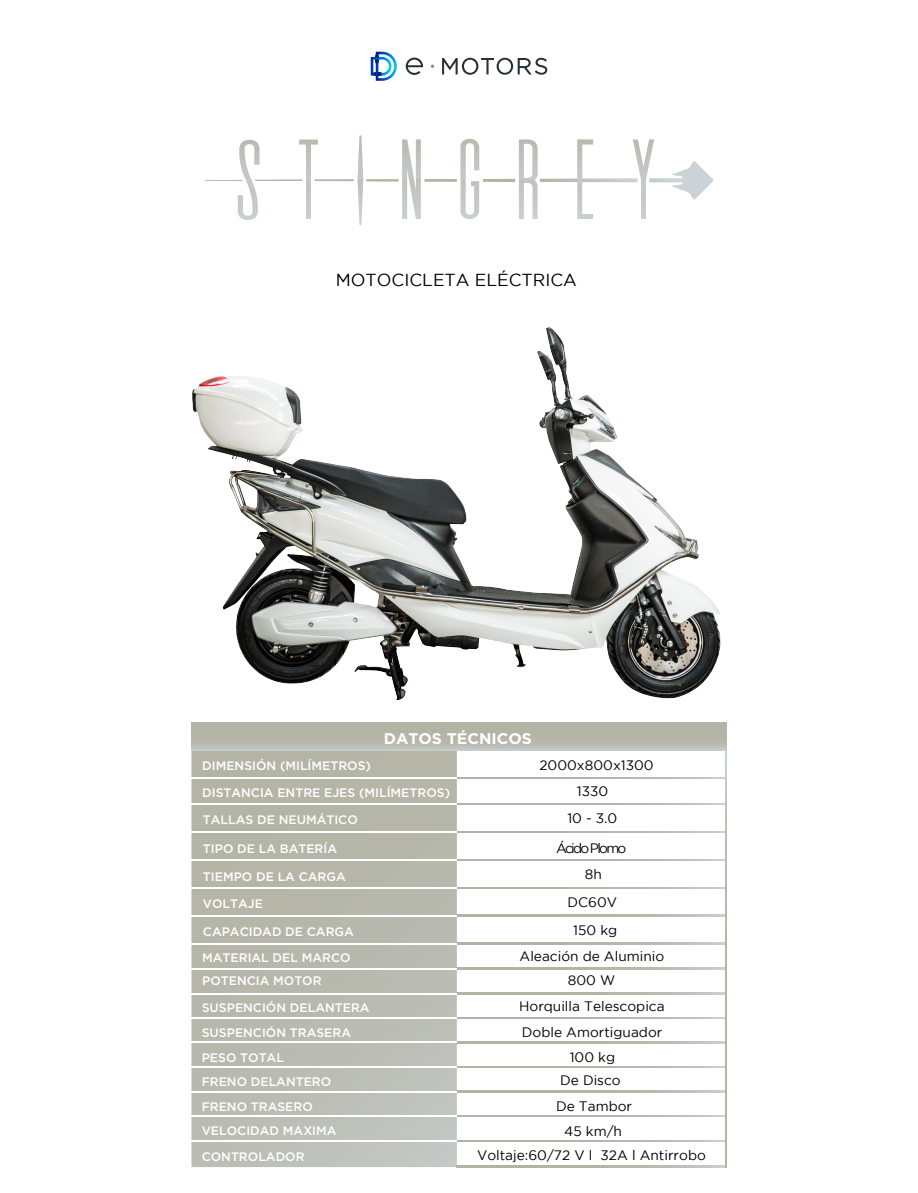
<style>
.page{position:relative;width:918px;height:1193px;background:#fff}
.page>*{position:absolute;margin:0;border:0;box-sizing:border-box;transform-origin:0 0}
.t1{font:17.4px "Gotham";color:#000}
.t2{font:700 15.45px "Gotham";color:#fff}
.t3{font:13.65px/25.5px "Gotham";color:#000;text-align:center}
.t4{font:13.65px "Gotham";letter-spacing:-.125em;color:#000}
.t5{font:500 12.3px/24.2px "Gotham";color:#fff}
</style>
<div class="page">
<svg style="left:371px;top:52px;width:26px;height:29px"></svg>
<svg style="left:442px;top:58px;width:105px;height:17px"></svg>
<svg style="left:406px;top:58px;width:17px;height:17px"></svg>
<hr style="left:366px;top:179px;width:32px;height:2px;background:#b4b4a6">
<hr style="left:425px;top:179px;width:32px;height:3px;background:#b4b4a6">
<hr style="left:483px;top:179px;width:32px;height:3px;background:#b4b4a6">
<hr style="left:315px;top:179px;width:39px;height:2px;background:#b4b4a6">
<svg style="left:205px;top:139px;width:106px;height:81px"></svg>
<svg style="left:402px;top:140px;width:19px;height:79px"></svg>
<svg style="left:460px;top:178px;width:19px;height:41px"></svg>
<svg style="left:519px;top:140px;width:195px;height:79px"></svg>
<svg style="left:358px;top:180px;width:5px;height:45px"></svg>
<svg style="left:577px;top:139px;width:16px;height:46px"></svg>
<svg style="left:633px;top:139px;width:21px;height:55px"></svg>
<svg style="left:239px;top:140px;width:20px;height:48px"></svg>
<svg style="left:299px;top:139px;width:19px;height:43px"></svg>
<div style="left:416px;top:139px;width:5px;height:39px;background:#bfc2bd"></div>
<svg style="left:402px;top:139px;width:12px;height:39px"></svg>
<svg style="left:460px;top:139px;width:19px;height:39px"></svg>
<svg style="left:519px;top:139px;width:19px;height:42px"></svg>
<svg style="left:358px;top:135px;width:5px;height:45px"></svg>
<img style="left:192px;top:327px;width:529px;height:373px">
<svg style="left:191px;top:750px;width:266px;height:417px;background:#babbb1"></svg>
<div style="left:191px;top:722px;width:536px;height:28px;background:linear-gradient(to bottom,#b0af9f,#bcbfb7)"></div>
<svg style="left:457px;top:1165px;width:268px;height:2px"></svg>
<svg style="left:457px;top:1140px;width:268px;height:1px"></svg>
<svg style="left:457px;top:1115px;width:268px;height:2px"></svg>
<svg style="left:457px;top:1090px;width:268px;height:2px"></svg>
<svg style="left:457px;top:1066px;width:268px;height:1px"></svg>
<svg style="left:457px;top:1041px;width:268px;height:2px"></svg>
<svg style="left:457px;top:1017px;width:268px;height:1px"></svg>
<svg style="left:457px;top:992px;width:268px;height:2px"></svg>
<svg style="left:457px;top:967px;width:268px;height:2px"></svg>
<svg style="left:457px;top:942px;width:268px;height:2px"></svg>
<svg style="left:457px;top:915px;width:268px;height:1px"></svg>
<svg style="left:457px;top:887px;width:268px;height:1px"></svg>
<svg style="left:457px;top:859px;width:268px;height:1px"></svg>
<svg style="left:457px;top:831px;width:268px;height:1px"></svg>
<svg style="left:457px;top:803px;width:268px;height:2px"></svg>
<svg style="left:457px;top:777px;width:268px;height:1px"></svg>
<hr style="left:191px;top:1140px;width:266px;height:1px;background:#fff">
<hr style="left:191px;top:1115px;width:266px;height:2px;background:#fff">
<hr style="left:191px;top:1090px;width:266px;height:2px;background:#fff">
<hr style="left:191px;top:1066px;width:266px;height:1px;background:#fff">
<hr style="left:191px;top:1041px;width:266px;height:2px;background:#fff">
<hr style="left:191px;top:1017px;width:266px;height:1px;background:#fff">
<hr style="left:191px;top:992px;width:266px;height:2px;background:#fff">
<hr style="left:191px;top:967px;width:266px;height:2px;background:#fff">
<hr style="left:191px;top:942px;width:266px;height:2px;background:#fff">
<hr style="left:191px;top:915px;width:266px;height:1px;background:#fff">
<hr style="left:191px;top:887px;width:266px;height:1px;background:#fff">
<hr style="left:191px;top:859px;width:266px;height:1px;background:#fff">
<hr style="left:191px;top:831px;width:266px;height:1px;background:#fff">
<hr style="left:191px;top:803px;width:266px;height:2px;background:#fff">
<hr style="left:191px;top:777px;width:266px;height:1px;background:#fff">
<svg style="left:725px;top:750px;width:2px;height:417px"></svg>
<h1 class="t1" style="left:336px;top:270px;width:243px">MOTOCICLETA ELÉCTRICA</h1>
<p class="t2" style="left:384px;top:728px;width:150px">DATOS TÉCNICOS</p>
<p class="t5" style="left:202px;top:753px;width:170px">DIMENSIÓN (MILÍMETROS)</p>
<p class="t5" style="left:202px;top:779px;width:250px;line-height:26.8px">DISTANCIA ENTRE EJES (MILÍMETROS)<br>TALLAS DE NEUMÁTICO</p>
<p class="t5" style="left:203px;top:836px;width:136px">TIPO DE LA BATERÍA</p>
<p class="t5" style="left:203px;top:864px;width:144px">TIEMPO DE LA CARGA</p>
<p class="t3" style="left:539px;top:752px;width:116px">2000x800x1300</p>
<p class="t3" style="left:577px;top:778px;width:33px">1330</p>
<p class="t3" style="left:567px;top:805px;width:51px">10 - 3.0</p>
<p class="t4" style="left:556px;top:840px;width:72px">Ácido Plomo</p>
<p class="t3" style="left:585px;top:861px;width:19px">8h</p>
<p class="t5" style="left:203px;top:892px;width:62px">VOLTAJE</p>
<p class="t5" style="left:202px;top:918px;width:153px;line-height:26.2px">CAPACIDAD DE CARGA<br>MATERIAL DEL MARCO</p>
<p class="t5" style="left:202px;top:968px;width:121px">POTENCIA MOTOR</p>
<p class="t5" style="left:202px;top:994px;width:169px;line-height:25.5px">SUSPENCIÓN DELANTERA<br>SUSPENCIÓN TRASERA</p>
<p class="t5" style="left:202px;top:1045px;width:131px">PESO TOTAL<br>FRENO DELANTERO</p>
<p class="t5" style="left:202px;top:1094px;width:136px">FRENO TRASERO<br>VELOCIDAD MAXIMA</p>
<p class="t5" style="left:202px;top:1144px;width:104px">CONTROLADOR</p>
<p class="t3" style="left:567px;top:888px;width:51px;line-height:27.6px">DC60V<br>150 kg</p>
<p class="t3" style="left:520px;top:943px;width:146px">Aleación de Aluminio</p>
<p class="t3" style="left:568px;top:967px;width:49px">800 W</p>
<p class="t3" style="left:519px;top:993px;width:147px;text-align:left">Horquilla Telescopica<br>Doble Amortiguador</p>
<p class="t3" style="left:560px;top:1046px;width:62px;line-height:22.8px">100 kg<br>De Disco</p>
<p class="t3" style="left:556px;top:1093px;width:78px">De Tambor<br>45 km/h</p>
<p class="t3" style="left:477px;top:1142px;width:230px">Voltaje:60/72 V l 32A l Antirrobo</p>
</div>
